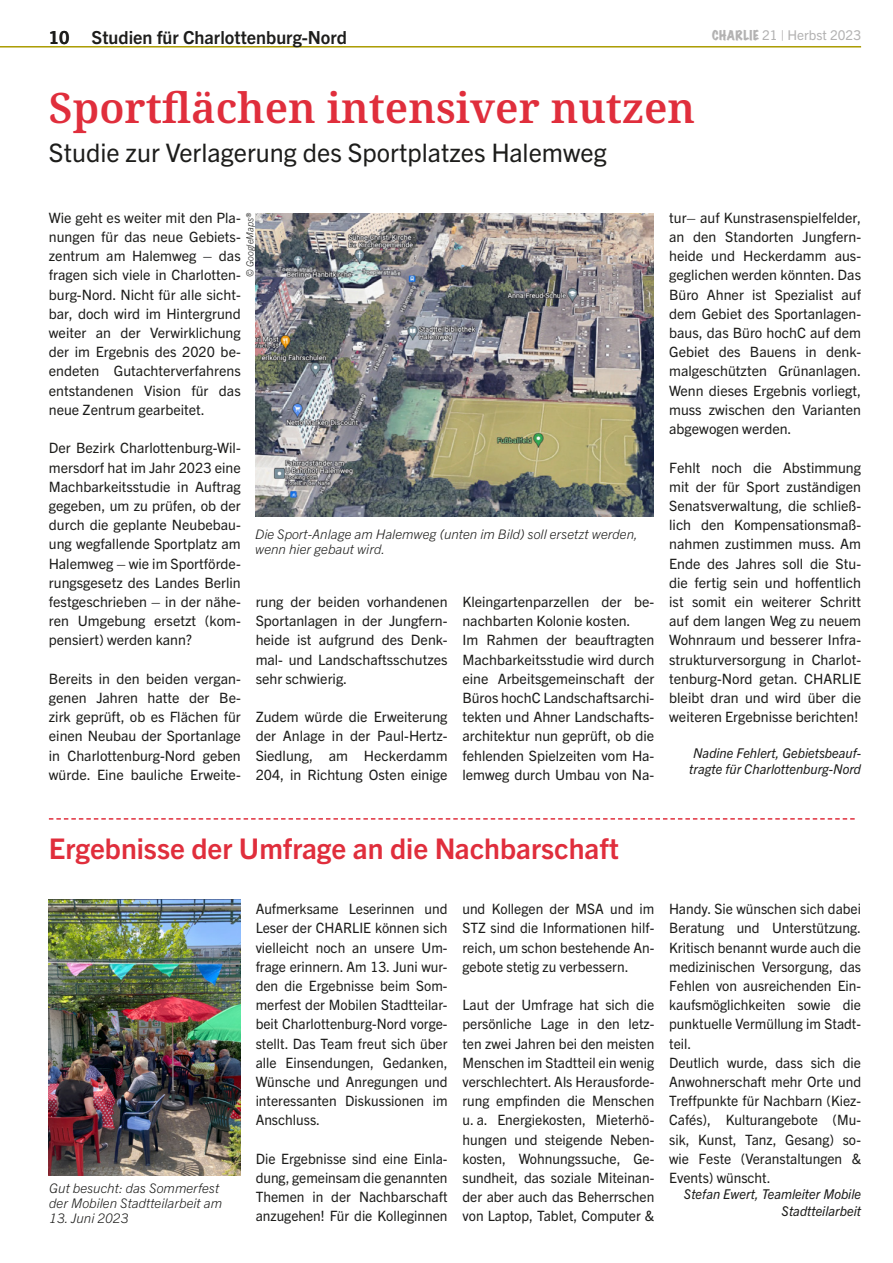
<style>
.page{position:relative;width:893px;height:1263px;background:#fff}
.page>*{position:absolute;margin:0;border:0;box-sizing:border-box;transform-origin:0 0}
.B-01-Head{font:600 42px "Noto Serif";color:#e02e3c}
.C-04-Head-halbeSeite{font:700 28.5px "Trade Gothic Next LT Pro";color:#e02e3c}
.C-02-Subline{font:25.5px "Trade Gothic Next LT Pro";color:#1d1d1b}
.C-Kolumnentitel-re{font:700 18px "Trade Gothic Next LT Pro";color:#1d1d1b}
.AA-Brot-fliess{font:14.25px/19.2px "Trade Gothic Next LT Pro";color:#1d1d1b;text-align:justify}
.A-06-Autor{font:italic 13.5px/16.5px "Trade Gothic Next LT Pro";color:#1d1d1b}
.t1{font:13.5px "Trade Gothic Next LT Pro";color:#b3b2b2}
.BD-BU-einfach{font:italic 300 13.2px/15px "Trade Gothic Next LT Pro";color:#1d1d1b}
.BE_Copyr-Schwarz{font:italic 300 9.75px "Trade Gothic Next LT Pro";color:#1d1d1b;scale:.96 1}
.s1{font-family:"Marker Felt";font-stretch:expanded;font-size:12.3px}
</style>
<div class="page">
<hr style="left:0;top:46px;width:861px;height:2px;background:#aa9b00">
<img style="left:49px;top:899px;width:192px;height:277px">
<img style="left:256px;top:213px;width:397px;height:304px">
<svg style="left:49px;top:818px;width:806px;height:2px"></svg>
<p class="C-Kolumnentitel-re" style="left:49px;top:25px;width:300px">10 Studien für Charlottenburg-Nord</p>
<p class="t1" style="left:712px;top:26px;width:151px"><span class="s1">CHARLIE</span> 21 | Herbst 2023</p>
<p class="B-01-Head" style="left:49px;top:78px;width:648px">Sportflächen intensiver nutzen</p>
<p class="C-02-Subline" style="left:49px;top:135px;width:559px">Studie zur Verlagerung des Sportplatzes Halemweg</p>
<p class="AA-Brot-fliess" style="left:49px;top:207px;width:193px">Wie geht es weiter mit den Pla&shy;nungen für das neue Gebiets&shy;zentrum am Halemweg – das fragen sich viele in Charlotten&shy;burg-Nord. Nicht für alle sicht&shy;bar, doch wird im Hintergrund weiter an der Verwirklichung der im Ergebnis des 2020 be&shy;endeten Gutachterverfahrens entstandenen Vision für das neue Zentrum gearbeitet.</p>
<p class="AA-Brot-fliess" style="left:49px;top:438px;width:193px">Der Bezirk Charlottenburg-Wil&shy;mersdorf hat im Jahr 2023 eine Machbarkeitsstudie in Auftrag gegeben, um zu prüfen, ob der durch die geplante Neubebau&shy;ung wegfallende Sportplatz am Halemweg – wie im Sportförde&shy;rungsgesetz des Landes Berlin festgeschrieben – in der nähe&shy;ren Umgebung ersetzt (kom&shy;pensiert) werden kann?</p>
<p class="AA-Brot-fliess" style="left:49px;top:668px;width:193px">Bereits in den beiden vergan&shy;genen Jahren hatte der Be&shy;zirk geprüft, ob es Flächen für einen Neubau der Sportanlage in Charlottenburg-Nord geben würde. Eine bauliche Erweite-</p>
<p class="BE_Copyr-Schwarz" style="left:243px;top:276px;width:68px;rotate:-90deg">© GoogleMaps®</p>
<p class="BD-BU-einfach" style="left:255px;top:525px;width:384px">Die Sport-Anlage am Halemweg (unten im Bild) soll ersetzt werden, wenn hier gebaut wird.</p>
<p class="AA-Brot-fliess" style="left:256px;top:591px;width:193px">rung der beiden vorhandenen Sportanlagen in der Jungfern&shy;heide ist aufgrund des Denk&shy;mal- und Landschaftsschutzes sehr schwierig.</p>
<p class="AA-Brot-fliess" style="left:256px;top:706px;width:193px">Zudem würde die Erweiterung der Anlage in der Paul-Hertz-Siedlung, am Heckerdamm 204, in Richtung Osten einige</p>
<p class="AA-Brot-fliess" style="left:462px;top:591px;width:193px">Kleingartenparzellen der be&shy;nachbarten Kolonie kosten.</p>
<p class="AA-Brot-fliess" style="left:462px;top:630px;width:193px">Im Rahmen der beauftragten Machbarkeitsstudie wird durch eine Arbeitsgemeinschaft der Büros hochC Landschaftsarchi&shy;tekten und Ahner Landschafts&shy;architektur nun geprüft, ob die fehlenden Spielzeiten vom Ha&shy;lemweg durch Umbau von Na-</p>
<p class="AA-Brot-fliess" style="left:669px;top:207px;width:193px">tur– auf Kunstrasenspielfelder, an den Standorten Jungfern&shy;heide und Heckerdamm aus&shy;geglichen werden könnten. Das Büro Ahner ist Spezialist auf dem Gebiet des Sportanlagen&shy;baus, das Büro hochC auf dem Gebiet des Bauens in denk&shy;malgeschützten Grünanlagen.<br>Wenn dieses Ergebnis vorliegt, muss zwischen den Varianten abgewogen werden.</p>
<p class="AA-Brot-fliess" style="left:669px;top:457px;width:193px">Fehlt noch die Abstimmung mit der für Sport zuständigen Senatsverwaltung, die schließ&shy;lich den Kompensationsmaß&shy;nahmen zustimmen muss. Am Ende des Jahres soll die Stu&shy;die fertig sein und hoffentlich ist somit ein weiterer Schritt auf dem langen Weg zu neuem Wohnraum und besserer Infra&shy;strukturversorgung in Charlot&shy;tenburg-Nord getan. CHARLIE bleibt dran und wird über die weiteren Ergebnisse berichten!</p>
<p class="A-06-Autor" style="left:689px;top:744px;width:173px">Nadine Fehlert, Gebietsbeauf&shy;tragte für Charlottenburg-Nord</p>
<p class="C-04-Head-halbeSeite" style="left:49px;top:829px;width:571px">Ergebnisse der Umfrage an die Nachbarschaft</p>
<p class="AA-Brot-fliess" style="left:256px;top:898px;width:193px">Aufmerksame Leserinnen und Leser der CHARLIE können sich vielleicht noch an unsere Um&shy;frage erinnern. Am 13. Juni wur&shy;den die Ergebnisse beim Som&shy;merfest der Mobilen Stadtteilar&shy;beit Charlottenburg-Nord vorge&shy;stellt. Das Team freut sich über alle Einsendungen, Gedanken, Wünsche und Anregungen und interessanten Diskussionen im Anschluss.</p>
<p class="AA-Brot-fliess" style="left:256px;top:1148px;width:193px">Die Ergebnisse sind eine Einla&shy;dung, gemeinsam die genannten Themen in der Nachbarschaft anzugehen! Für die Kolleginnen</p>
<p class="AA-Brot-fliess" style="left:462px;top:898px;width:193px">und Kollegen der MSA und im STZ sind die Informationen hilf&shy;reich, um schon bestehende An&shy;gebote stetig zu verbessern.</p>
<p class="AA-Brot-fliess" style="left:462px;top:994px;width:193px">Laut der Umfrage hat sich die persönliche Lage in den letz&shy;ten zwei Jahren bei den meisten Menschen im Stadtteil ein wenig verschlechtert. Als Herausforde&shy;rung empfinden die Menschen u. a. Energiekosten, Mieterhö&shy;hungen und steigende Neben&shy;kosten, Wohnungssuche, Ge&shy;sundheit, das soziale Miteinan&shy;der aber auch das Beherrschen von Laptop, Tablet, Computer &amp;</p>
<p class="BD-BU-einfach" style="left:49px;top:1180px;width:174px">Gut besucht: das Sommerfest der Mobilen Stadtteilarbeit am</p>
<p class="BD-BU-einfach" style="left:49px;top:1210px;width:81px">13. Juni 2023</p>
<p class="AA-Brot-fliess" style="left:669px;top:898px;width:193px">Handy. Sie wünschen sich dabei Beratung und Unterstützung.<br>Kritisch benannt wurde auch die medizinischen Versorgung, das Fehlen von ausreichenden Ein&shy;kaufsmöglichkeiten sowie die punktuelle Vermüllung im Stadt&shy;teil.</p>
<p class="AA-Brot-fliess" style="left:669px;top:1052px;width:193px">Deutlich wurde, dass sich die Anwohnerschaft mehr Orte und Treffpunkte für Nachbarn (Kiez-Cafés), Kulturangebote (Mu&shy;sik, Kunst, Tanz, Gesang) so&shy;wie Feste (Veranstaltungen &amp; Events) wünscht.</p>
<p class="A-06-Autor" style="left:684px;top:1185px;width:179px;text-align:right">Stefan Ewert, Teamleiter Mobile<br>Stadtteilarbeit</p>
</div>
